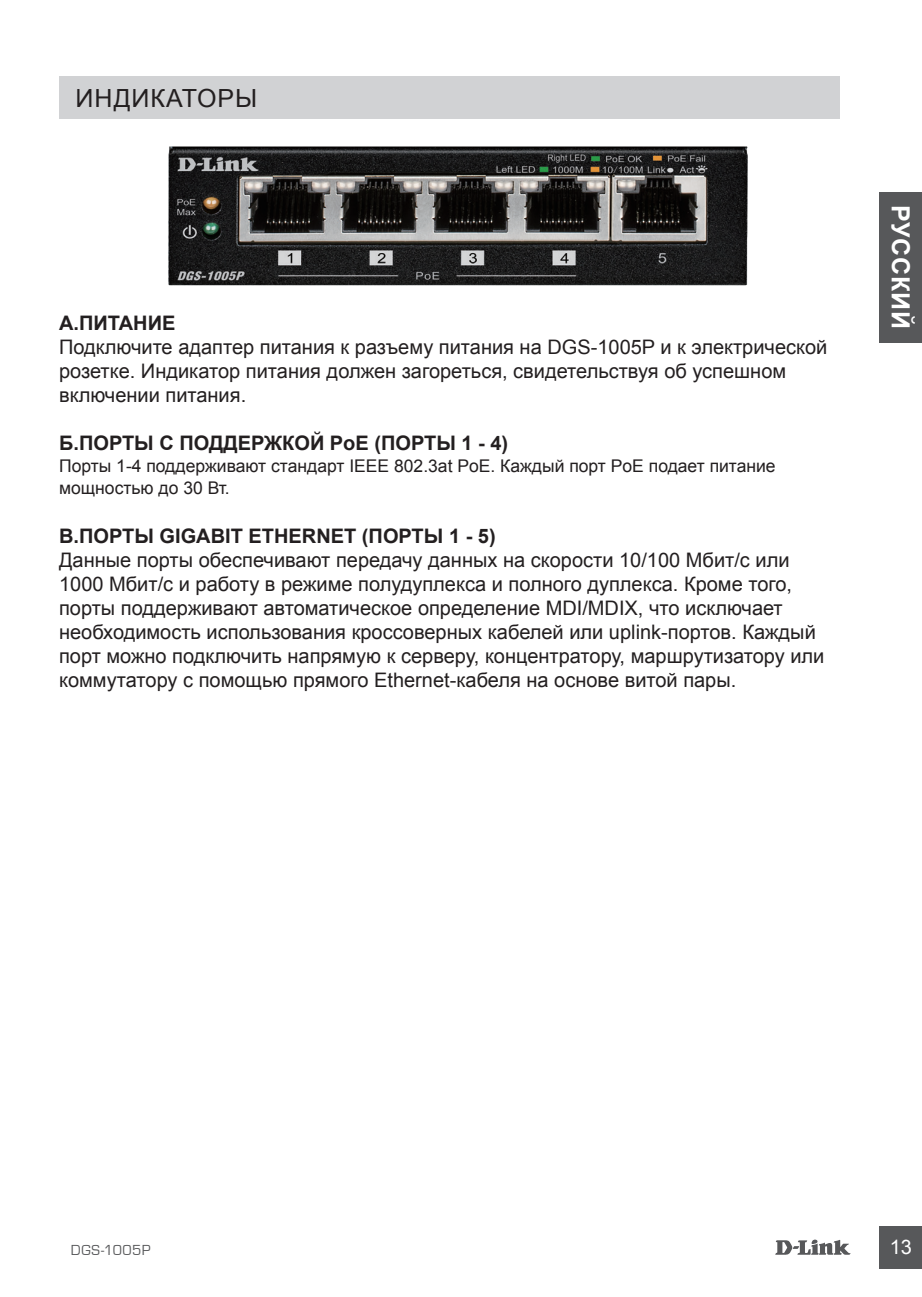
<style>
.page{position:relative;width:922px;height:1297px;background:#fff}
.page>*{position:absolute;margin:0;border:0;box-sizing:border-box;transform-origin:0 0}
.t1{font:25px "Arial";letter-spacing:.04em;color:#231f20}
.t2{font:700 25px "Arial";letter-spacing:.035em;color:#fff}
.t3{font:20px/24px "Arial";color:#231f20}
.t4{font:700 20px "Arial";color:#231f20}
.t5{font:20px "Arial";color:#fff}
.t6{font:17.5px/22.2px "Arial";color:#231f20}
.t7{font:15px "Eurostile";letter-spacing:.035em;color:#57585a}
</style>
<div class="page">
<svg style="left:775px;top:1239px;width:75px;height:16px"></svg>
<div style="left:879px;top:1226px;width:42px;height:43px;background:#57585a"></div>
<div style="left:879px;top:192px;width:42px;height:150px;background:#57585a"></div>
<div style="left:59px;top:76px;width:780px;height:43px;background:#d1d2d4"></div>
<img style="left:168px;top:146px;width:580px;height:140px">
<p class="t1" style="left:76px;top:81px;width:183px">ИНДИКАТОРЫ</p>
<p class="t4" style="left:59px;top:310px;width:118px">А.ПИТАНИЕ</p>
<p class="t3" style="left:59px;top:335px;width:769px">Подключите адаптер питания к разъему питания на DGS-1005P и к электрической розетке. Индикатор питания должен загореться, свидетельствуя об успешном включении питания.</p>
<p class="t4" style="left:59px;top:430px;width:450px">Б.ПОРТЫ С ПОДДЕРЖКОЙ PoE (ПОРТЫ 1 - 4)</p>
<p class="t6" style="left:59px;top:455px;width:718px">Порты 1-4 поддерживают стандарт IEEE 802.3at PoE. Каждый порт PoE подает питание мощностью до 30 Вт.</p>
<p class="t4" style="left:59px;top:523px;width:438px">В.ПОРТЫ GIGABIT ETHERNET (ПОРТЫ 1 - 5)</p>
<p class="t3" style="left:59px;top:548px;width:766px">Данные порты обеспечивают передачу данных на скорости 10/100 Мбит/с или 1000 Мбит/с и работу в режиме полудуплекса и полного дуплекса. Кроме того, порты поддерживают автоматическое определение MDI/MDIX, что исключает необходимость использования кроссоверных кабелей или uplink-портов. Каждый порт можно подключить напрямую к серверу, концентратору, маршрутизатору или коммутатору с помощью прямого Ethernet-кабеля на основе витой пары.</p>
<p class="t2" style="left:917px;top:205px;width:126px;rotate:90deg">РУССКИЙ</p>
<p class="t7" style="left:71px;top:1241px;width:81px">DGS-1005P</p>
<p class="t5" style="left:889px;top:1234px;width:24px">13</p>
</div>
